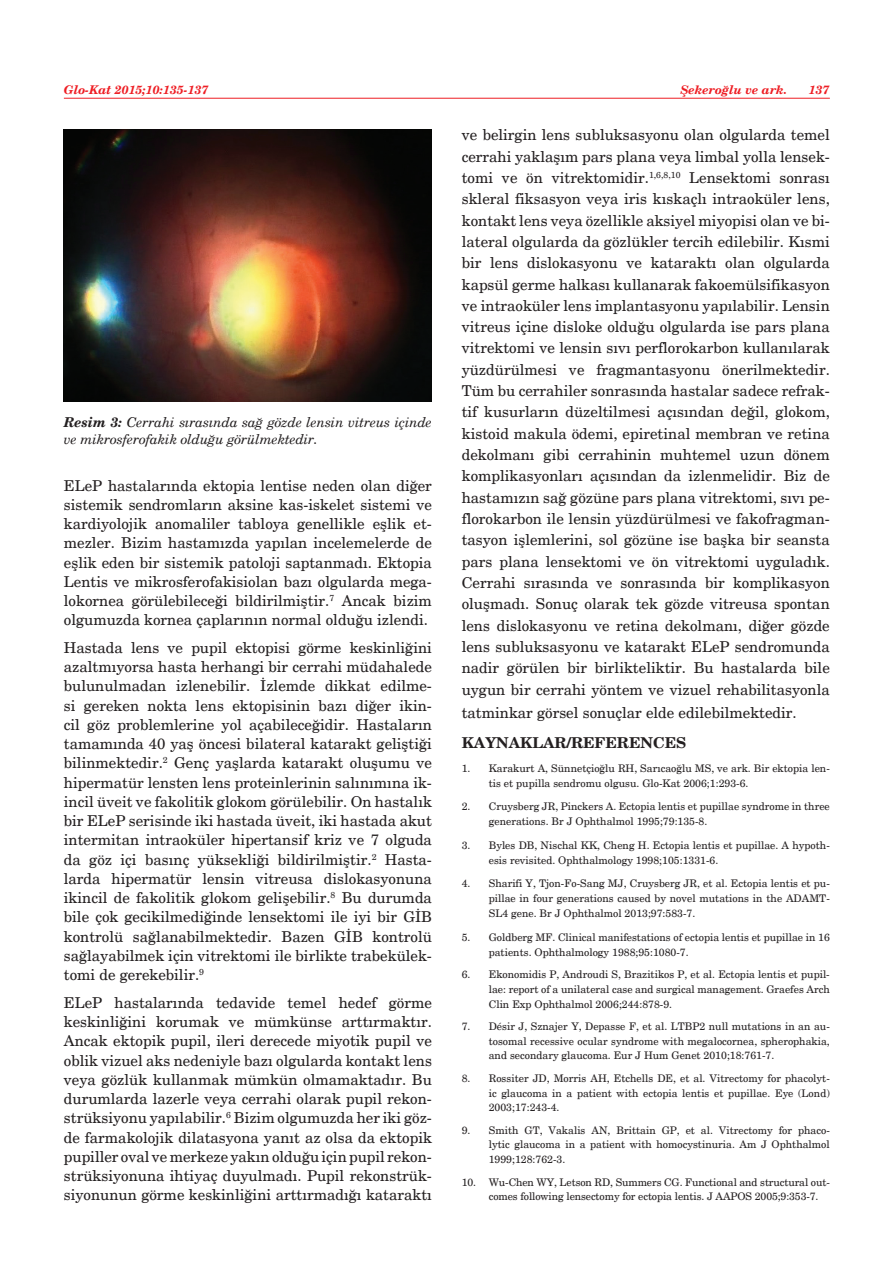
<style>
.page{position:relative;width:896px;height:1266px;background:#fff}
.page>*{position:absolute;margin:0;border:0;box-sizing:border-box;transform-origin:0 0}
.t1{font:15px/19.2px "New Century Schlbk";color:#231f20;text-align:justify}
.t2{font:700 15px "New Century Schlbk";color:#231f20}
.t3{font:italic 13.65px/17.4px "New Century Schlbk";letter-spacing:-.01em;color:#231f20}
.t4{font:italic 700 12px "New Century Schlbk";color:#ee1d23}
.t5{font:10.5px/14.5px "New Century Schlbk";color:#231f20}
.s1{font-weight:700}
</style>
<div class="page">
<hr style="left:64px;top:98px;width:765px;height:1px;background:#ee1d23">
<img style="left:64px;top:129px;width:368px;height:272px">
<p class="t4" style="left:64px;top:82px;width:146px">Glo-Kat 2015;10:135-137</p>
<p class="t4" style="left:680px;top:82px;width:109px">Şekeroğlu ve ark.</p>
<p class="t4" style="left:808px;top:82px;width:22px">137</p>
<p class="t3" style="left:64px;top:413px;width:369px"><span class="s1">Resim 3:</span> Cerrahi sırasında sağ gözde lensin vitreus içinde ve mikrosferofakik olduğu görülmektedir.</p>
<p class="t1" style="left:64px;top:475px;width:369px">ELeP hastalarında ektopia lentise neden olan diğer sistemik sendromların aksine kas-iskelet sistemi ve kardiyolojik anomaliler tabloya genellikle eşlik et&shy;mezler. Bizim hastamızda yapılan incelemelerde de eşlik eden bir sistemik patoloji saptanmadı. Ektopia Lentis ve mikrosferofakisiolan bazı olgularda mega&shy;lokornea görülebileceği bildirilmiştir.<sup>7</sup> Ancak bizim olgumuzda kornea çaplarının normal olduğu izlendi.</p>
<p class="t1" style="left:64px;top:638px;width:369px">Hastada lens ve pupil ektopisi görme keskinliğini azaltmıyorsa hasta herhangi bir cerrahi müdahalede bulunulmadan izlenebilir. İzlemde dikkat edilme&shy;si gereken nokta lens ektopisinin bazı diğer ikin&shy;cil göz problemlerine yol açabileceğidir. Hastaların tamamında 40 yaş öncesi bilateral katarakt geliştiği bilinmektedir.<sup>2</sup> Genç yaşlarda katarakt oluşumu ve hipermatür lensten lens proteinlerinin salınımına ik&shy;incil üveit ve fakolitik glokom görülebilir. On hastalık bir ELeP serisinde iki hastada üveit, iki hastada akut intermitan intraoküler hipertansif kriz ve 7 olguda da göz içi basınç yüksekliği bildirilmiştir.<sup>2</sup> Hasta&shy;larda hipermatür lensin vitreusa dislokasyonuna ikincil de fakolitik glokom gelişebilir.<sup>8</sup> Bu durumda bile çok gecikilmediğinde lensektomi ile iyi bir GİB kontrolü sağlanabilmektedir. Bazen GİB kontrolü sağlayabilmek için vitrektomi ile birlikte trabekülek&shy;tomi de gerekebilir.<sup>9</sup></p>
<p class="t1" style="left:64px;top:992px;width:369px">ELeP hastalarında tedavide temel hedef görme keskinliğini korumak ve mümkünse arttırmaktır.<br>Ancak ektopik pupil, ileri derecede miyotik pupil ve oblik vizuel aks nedeniyle bazı olgularda kontakt lens veya gözlük kullanmak mümkün olmamaktadır. Bu durumlarda lazerle veya cerrahi olarak pupil rekon&shy;strüksiyonu yapılabilir.<sup>6</sup> Bizim olgumuzda her iki göz&shy;de farmakolojik dilatasyona yanıt az olsa da ektopik pupiller oval ve merkeze yakın olduğu için pupil rekon&shy;strüksiyonuna ihtiyaç duyulmadı. Pupil rekonstrük&shy;siyonunun görme keskinliğini arttırmadığı kataraktı</p>
<p class="t1" style="left:461px;top:124px;width:369px;line-height:21.3px">ve belirgin lens subluksasyonu olan olgularda temel cerrahi yaklaşım pars plana veya limbal yolla lensek&shy;tomi ve ön vitrektomidir.<sup>1,6,8,10</sup> Lensektomi sonrası skleral fiksasyon veya iris kıskaçlı intraoküler lens, kontakt lens veya özellikle aksiyel miyopisi olan ve bi&shy;lateral olgularda da gözlükler tercih edilebilir. Kısmi bir lens dislokasyonu ve kataraktı olan olgularda kapsül germe halkası kullanarak fakoemülsifikasyon ve intraoküler lens implantasyonu yapılabilir. Lensin vitreus içine disloke olduğu olgularda ise pars plana vitrektomi ve lensin sıvı perflorokarbon kullanılarak yüzdürülmesi ve fragmantasyonu önerilmektedir.<br>Tüm bu cerrahiler sonrasında hastalar sadece refrak&shy;tif kusurların düzeltilmesi açısından değil, glokom, kistoid makula ödemi, epiretinal membran ve retina dekolmanı gibi cerrahinin muhtemel uzun dönem komplikasyonları açısından da izlenmelidir. Biz de hastamızın sağ gözüne pars plana vitrektomi, sıvı pe&shy;florokarbon ile lensin yüzdürülmesi ve fakofragman&shy;tasyon işlemlerini, sol gözüne ise başka bir seansta pars plana lensektomi ve ön vitrektomi uyguladık.<br>Cerrahi sırasında ve sonrasında bir komplikasyon oluşmadı. Sonuç olarak tek gözde vitreusa spontan lens dislokasyonu ve retina dekolmanı, diğer gözde lens subluksasyonu ve katarakt ELeP sendromunda nadir görülen bir birlikteliktir. Bu hastalarda bile uygun bir cerrahi yöntem ve vizuel rehabilitasyonla</p>
<p class="t1" style="left:461px;top:703px;width:336px">tatminkar görsel sonuçlar elde edilebilmektedir.</p>
<p class="t2" style="left:461px;top:733px;width:226px">KAYNAKLAR/REFERENCES</p>
<p class="t5" style="left:488px;top:760px;width:342px;line-height:15.1px;text-indent:-27px">1. Karakurt A, Sünnetçioğlu RH, Sarıcaoğlu MS, ve ark. Bir ektopia len&shy;tis et pupilla sendromu olgusu. Glo-Kat 2006;1:293-6.</p>
<p class="t5" style="left:488px;top:798px;width:342px;line-height:15.1px;text-indent:-27px">2. Cruysberg JR, Pinckers A. Ectopia lentis et pupillae syndrome in three generations. Br J Ophthalmol 1995;79:135-8.</p>
<p class="t5" style="left:488px;top:837px;width:342px;line-height:15.1px;text-indent:-27px">3. Byles DB, Nischal KK, Cheng H. Ectopia lentis et pupillae. A hypoth&shy;esis revisited. Ophthalmology 1998;105:1331-6.</p>
<p class="t5" style="left:488px;top:875px;width:342px;line-height:15.1px;text-align:justify;text-indent:-27px">4. Sharifi Y, Tjon-Fo-Sang MJ, Cruysberg JR, et al. Ectopia lentis et pu&shy;pillae in four generations caused by novel mutations in the ADAMT-SL4 gene. Br J Ophthalmol 2013;97:583-7.</p>
<p class="t5" style="left:488px;top:929px;width:342px;line-height:15.1px;text-indent:-27px">5. Goldberg MF. Clinical manifestations of ectopia lentis et pupillae in 16 patients. Ophthalmology 1988;95:1080-7.</p>
<p class="t5" style="left:488px;top:967px;width:342px;text-align:justify;text-indent:-27px">6. Ekonomidis P, Androudi S, Brazitikos P, et al. Ectopia lentis et pupil&shy;lae: report of a unilateral case and surgical management. Graefes Arch Clin Exp Ophthalmol 2006;244:878-9.</p>
<p class="t5" style="left:488px;top:1019px;width:342px;text-align:justify;text-indent:-27px">7. Désir J, Sznajer Y, Depasse F, et al. LTBP2 null mutations in an au&shy;tosomal recessive ocular syndrome with megalocornea, spherophakia, and secondary glaucoma. Eur J Hum Genet 2010;18:761-7.</p>
<p class="t5" style="left:488px;top:1070px;width:342px;text-align:justify;text-indent:-27px">8. Rossiter JD, Morris AH, Etchells DE, et al. Vitrectomy for phacolyt&shy;ic glaucoma in a patient with ectopia lentis et pupillae. Eye (Lond)<br>2003;17:243-4.</p>
<p class="t5" style="left:488px;top:1122px;width:342px;text-align:justify;text-indent:-27px">9. Smith GT, Vakalis AN, Brittain GP, et al. Vitrectomy for phaco&shy;lytic glaucoma in a patient with homocystinuria. Am J Ophthalmol 1999;128:762-3.</p>
<p class="t5" style="left:488px;top:1174px;width:342px;text-indent:-27px">10. Wu-Chen WY, Letson RD, Summers CG. Functional and structural out&shy;comes following lensectomy for ectopia lentis. J AAPOS 2005;9:353-7.</p>
</div>
